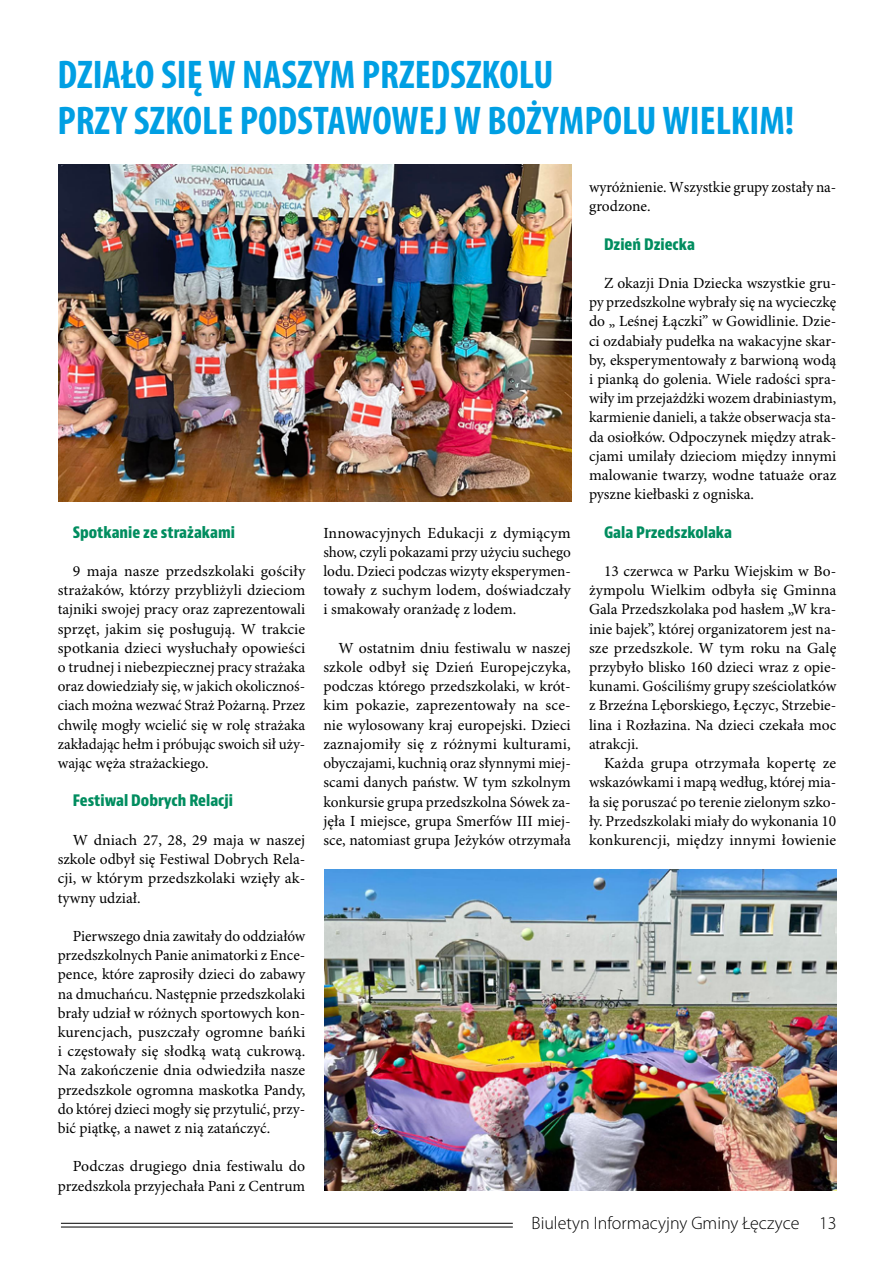
<style>
.page{position:relative;width:893px;height:1263px;background:#fff}
.page>*{position:absolute;margin:0;border:0;box-sizing:border-box;transform-origin:0 0}
.t1{font:700 condensed 40.2px/46.7px "Myriad Pro";color:#009fe3}
.t2{font:300 18px "Myriad Pro";color:#000}
.t3{font:15.45px/19.2px "Minion Pro";color:#000;text-align:justify}
.t4{font:700 condensed 15.45px "Bernino Sans";color:#018d5f}
</style>
<div class="page">
<hr style="left:61px;top:1223px;width:452px;height:1px;background:#000">
<hr style="left:61px;top:1227px;width:452px;height:1px;background:#000">
<img style="left:324px;top:870px;width:513px;height:321px">
<img style="left:58px;top:164px;width:513px;height:338px">
<h1 class="t1" style="left:57px;top:52px;width:738px">DZIAŁO SIĘ W NASZYM PRZEDSZKOLU<br>PRZY SZKOLE PODSTAWOWEJ W BOŻYMPOLU WIELKIM!</h1>
<p class="t4" style="left:73px;top:523px;width:164px">Spotkanie ze strażakami</p>
<p class="t3" style="left:58px;top:562px;width:249px;text-indent:15px">9 maja nasze przedszkolaki gościły strażaków, którzy przybliżyli dzieciom tajniki swojej pracy oraz zaprezentowali sprzęt, jakim się posługują. W trakcie spotkania dzieci wysłuchały opowieści o trudnej i niebezpiecznej pracy strażaka oraz dowiedziały się, w jakich okolicznoś&shy;ciach można wezwać Straż Pożarną. Przez chwilę mogły wcielić się w rolę strażaka zakładając hełm i próbując swoich sił uży&shy;wając węża strażackiego.</p>
<p class="t4" style="left:73px;top:791px;width:162px">Festiwal Dobrych Relacji</p>
<p class="t3" style="left:58px;top:831px;width:249px;text-indent:15px">W dniach 27, 28, 29 maja w naszej szkole odbył się Festiwal Dobrych Rela&shy;cji, w którym przedszkolaki wzięły ak&shy;tywny udział.</p>
<p class="t3" style="left:58px;top:927px;width:249px;text-indent:15px">Pierwszego dnia zawitały do oddziałów przedszkolnych Panie animatorki z Ence&shy;pence, które zaprosiły dzieci do zabawy na dmuchańcu. Następnie przedszkolaki brały udział w różnych sportowych kon&shy;kurencjach, puszczały ogromne bańki i częstowały się słodką watą cukrową.<br>Na zakończenie dnia odwiedziła nasze przedszkole ogromna maskotka Pandy, do której dzieci mogły się przytulić, przy&shy;bić piątkę, a nawet z nią zatańczyć.</p>
<p class="t3" style="left:58px;top:1157px;width:249px;text-align:right">Podczas drugiego dnia festiwalu do przedszkola przyjechała Pani z Centrum</p>
<p class="t3" style="left:323px;top:524px;width:249px">Innowacyjnych Edukacji z dymiącym show, czyli pokazami przy użyciu suchego lodu. Dzieci podczas wizyty eksperymen&shy;towały z suchym lodem, doświadczały i smakowały oranżadę z lodem.</p>
<p class="t3" style="left:323px;top:639px;width:249px;text-indent:15px">W ostatnim dniu festiwalu w naszej szkole odbył się Dzień Europejczyka, podczas którego przedszkolaki, w krót&shy;kim pokazie, zaprezentowały na sce&shy;nie wylosowany kraj europejski. Dzieci zaznajomiły się z różnymi kulturami, obyczajami, kuchnią oraz słynnymi miej&shy;scami danych państw. W tym szkolnym konkursie grupa przedszkolna Sówek za&shy;jęła I miejsce, grupa Smerfów III miej&shy;sce, natomiast grupa Jeżyków otrzymała</p>
<p class="t3" style="left:589px;top:178px;width:249px">wyróżnienie. Wszystkie grupy zostały na&shy;grodzone.</p>
<p class="t4" style="left:604px;top:234px;width:92px">Dzień Dziecka</p>
<p class="t3" style="left:589px;top:274px;width:249px;text-indent:15px">Z okazji Dnia Dziecka wszystkie gru&shy;py przedszkolne wybrały się na wycieczkę do „ Leśnej Łączki” w Gowidlinie. Dzie&shy;ci ozdabiały pudełka na wakacyjne skar&shy;by, eksperymentowały z barwioną wodą i pianką do golenia. Wiele radości spra&shy;wiły im przejażdżki wozem drabiniastym, karmienie danieli, a także obserwacja sta&shy;da osiołków. Odpoczynek między atrak&shy;cjami umilały dzieciom między innymi malowanie twarzy, wodne tatuaże oraz pyszne kiełbaski z ogniska.</p>
<p class="t4" style="left:604px;top:522px;width:130px">Gala Przedszkolaka</p>
<p class="t3" style="left:589px;top:562px;width:249px;text-indent:15px">13 czerwca w Parku Wiejskim w Bo&shy;żympolu Wielkim odbyła się Gminna Gala Przedszkolaka pod hasłem „W kra&shy;inie bajek”, której organizatorem jest na&shy;sze przedszkole. W tym roku na Galę przybyło blisko 160 dzieci wraz z opie&shy;kunami. Gościliśmy grupy sześciolatków z Brzeźna Lęborskiego, Łęczyc, Strzebie&shy;lina i Rozłazina. Na dzieci czekała moc atrakcji.</p>
<p class="t3" style="left:589px;top:754px;width:249px;text-indent:15px">Każda grupa otrzymała kopertę ze wskazówkami i mapą według, której mia&shy;ła się poruszać po terenie zielonym szko&shy;ły. Przedszkolaki miały do wykonania 10 konkurencji, między innymi łowienie</p>
<p class="t2" style="left:532px;top:1213px;width:307px">Biuletyn Informacyjny Gminy Łęczyce 13</p>
</div>
